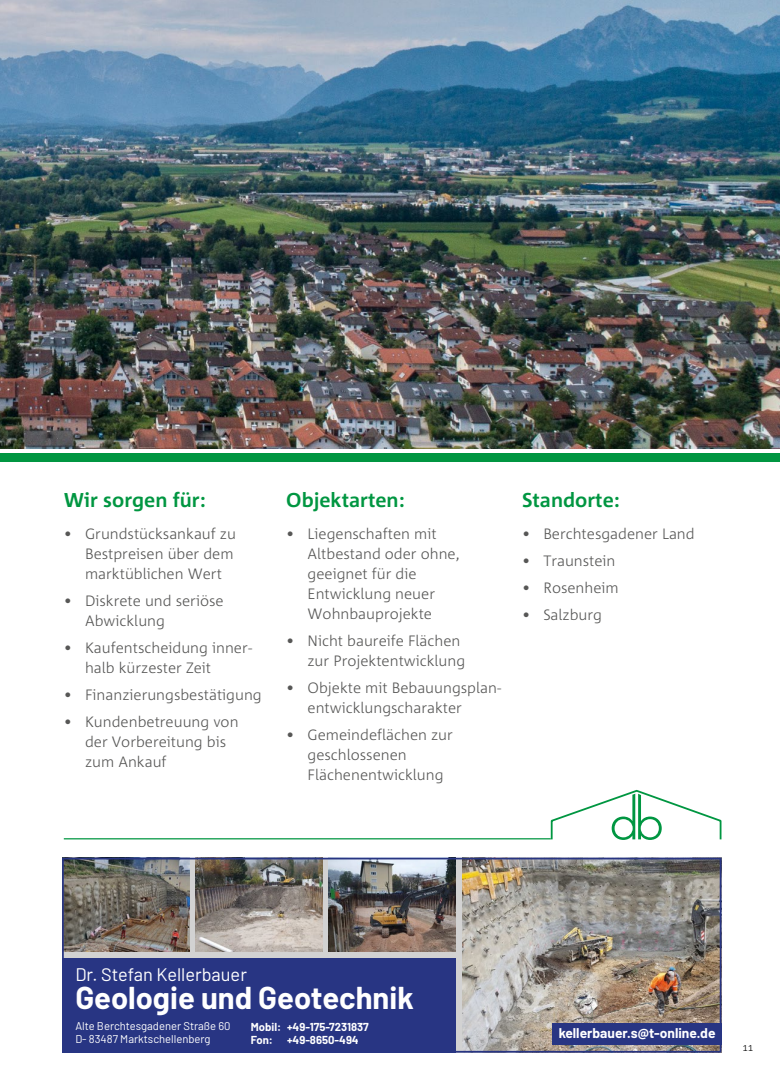
<style>
.page{position:relative;width:780px;height:1081px;background:#fff}
.page>*{position:absolute;margin:0;border:0;box-sizing:border-box;transform-origin:0 0}
.t1{font:700 30.88px "Barlow";color:#fff}
.t2{font:700 20px "Corpid";color:#009641}
.t3{font:18.12px "Barlow";color:#fff}
.t4{font:300 15px/20px "Corpid";color:#575756}
.t5{font:700 13.75px "Barlow";color:#fff}
.t6{font:11.25px/13.5px "Barlow";color:#fff}
.t7{font:700 11.25px/13.5px "Barlow";color:#fff}
.t8{font:300 10px "Corpid";color:#000}
</style>
<div class="page">
<div style="left:62px;top:857px;width:417px;height:195px;background:#d2d2d2"></div>
<img style="left:65px;top:860px;width:124px;height:92px">
<img style="left:195px;top:860px;width:127px;height:92px">
<img style="left:329px;top:860px;width:127px;height:92px">
<img style="left:462px;top:860px;width:256px;height:189px">
<div style="left:62px;top:958px;width:394px;height:94px;background:#283583"></div>
<div style="left:552px;top:1023px;width:169px;height:21px;background:#283583"></div>
<div style="left:62px;top:857px;width:659px;height:195px;border:2px solid #283583"></div>
<img style="left:0;top:0;width:780px;height:448px">
<div style="left:0;top:454px;width:780px;height:8px;background:#009641"></div>
<hr style="left:64px;top:838px;width:486px;height:1px;background:#009641">
<svg style="left:550px;top:789px;width:172px;height:51px"></svg>
<h2 class="t2" style="left:64px;top:488px;width:143px">Wir sorgen für:</h2>
<p class="t4" style="left:85px;top:523px;width:152px;text-indent:-21px">• Grundstücksankauf zu<br>Bestpreisen über dem marktüblichen Wert</p>
<p class="t4" style="left:85px;top:591px;width:140px;text-indent:-21px">• Diskrete und seriöse<br>Abwicklung</p>
<p class="t4" style="left:85px;top:638px;width:168px;text-indent:-21px">• Kaufentscheidung inner&shy;halb kürzester Zeit</p>
<p class="t4" style="left:64px;top:685px;width:199px">• Finanzierungsbestätigung</p>
<p class="t4" style="left:85px;top:712px;width:155px;text-indent:-21px">• Kundenbetreuung von der Vorbereitung bis zum Ankauf</p>
<h2 class="t2" style="left:286px;top:488px;width:120px">Objektarten:</h2>
<p class="t4" style="left:307px;top:523px;width:154px;text-indent:-21px">• Liegenschaften mit<br>Altbestand oder ohne, geeignet für die<br>Entwicklung neuer<br>Wohnbauprojekte</p>
<p class="t4" style="left:307px;top:630px;width:159px;text-indent:-21px">• Nicht baureife Flächen zur Projektentwicklung</p>
<p class="t4" style="left:307px;top:678px;width:195px;text-indent:-21px">• Objekte mit Bebauungsplan&shy;entwicklungscharakter</p>
<p class="t4" style="left:307px;top:725px;width:147px;text-indent:-21px">• Gemeindeflächen zur geschlossenen<br>Flächenentwicklung</p>
<h2 class="t2" style="left:522px;top:488px;width:99px">Standorte:</h2>
<p class="t4" style="left:522px;top:523px;width:174px">• Berchtesgadener Land</p>
<p class="t4" style="left:522px;top:551px;width:95px">• Traunstein</p>
<p class="t4" style="left:522px;top:578px;width:98px">• Rosenheim</p>
<p class="t4" style="left:522px;top:605px;width:81px">• Salzburg</p>
<p class="t3" style="left:75px;top:961px;width:173px">Dr. Stefan Kellerbauer</p>
<h1 class="t1" style="left:75px;top:974px;width:340px">Geologie und Geotechnik</h1>
<p class="t6" style="left:75px;top:1018px;width:157px">Alte Berchtesgadener Straße 60<br>D- 83487 Marktschellenberg</p>
<p class="t7" style="left:251px;top:1019px;width:119px">Mobil: +49-175-7231837<br>Fon:</p>
<p class="t7" style="left:287px;top:1032px;width:73px">+49-8650-494</p>
<p class="t5" style="left:558px;top:1023px;width:158px">kellerbauer.s@t-online.de</p>
<p class="t8" style="left:742px;top:1042px;width:13px">11</p>
</div>
